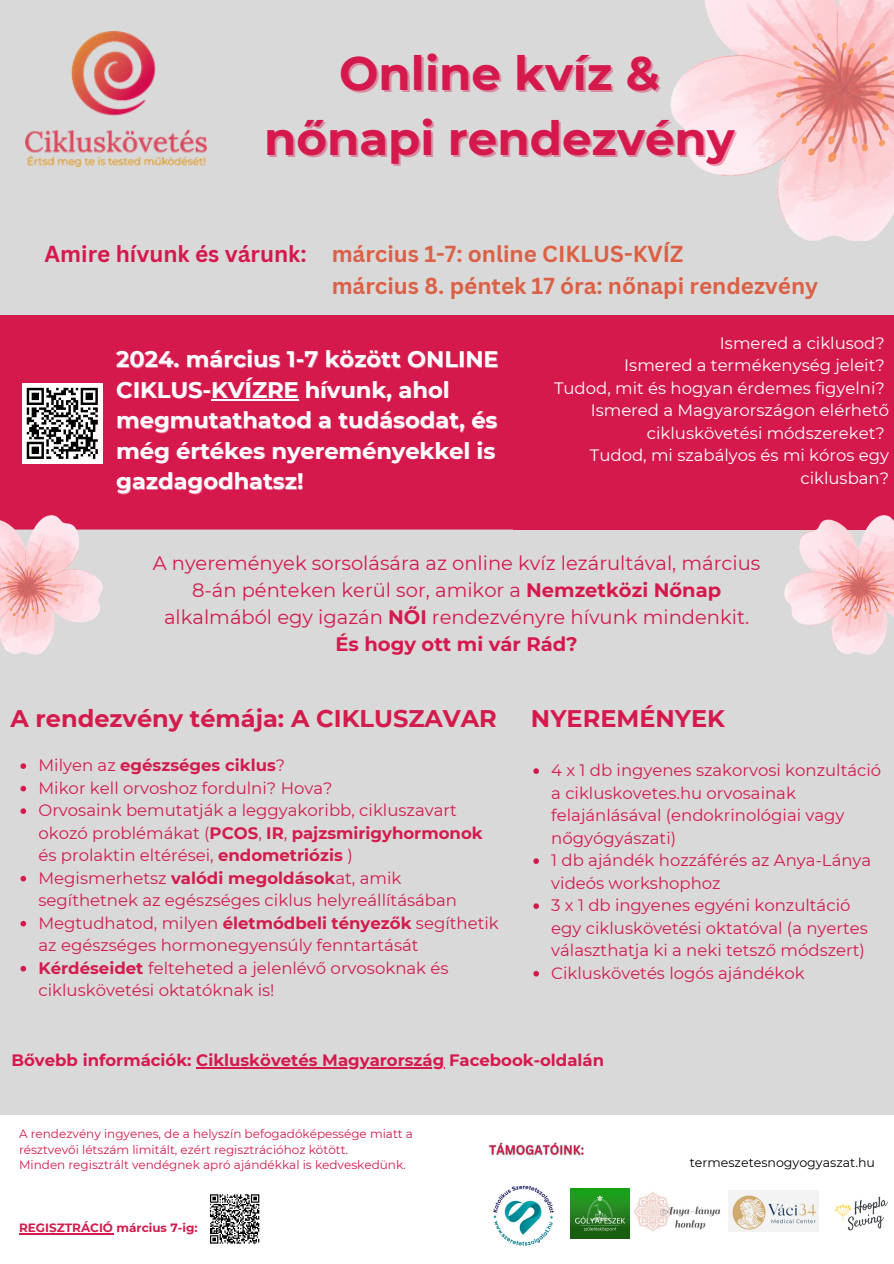
<style>
.page{position:relative;width:894px;height:1264px;background:#fff}
.page>*{position:absolute;margin:0;border:0;box-sizing:border-box;transform-origin:0 0}
.t1{font:700 46.8px "Montserrat";color:#d6194d}
.t2{font:700 24px "Montserrat";color:#d31b4c}
.t3{font:700 24px "Montserrat";color:#d6194d}
.t4{font:700 22.5px "Montserrat";color:#fff}
.t5{font:700 22.5px/31.5px "Canva Sans";color:#db6046}
.t6{font:700 22.5px "Canva Sans";color:#d6194d}
.t7{font:19.5px/27px "Montserrat";color:#d6194d;text-align:center}
.t8{font:16.5px/22.5px "Montserrat";color:#d31b4c}
.t9{font:16.5px/22.5px "Montserrat";color:#d6194d}
.t10{font:16.5px/22.5px "Montserrat";color:#fff;text-align:right}
.t11{font:700 16.5px "Montserrat";color:#d6194d}
.t12{font:700 16.5px "Montserrat";color:#d31b4c}
.t13{font:12.6px "Montserrat";color:#000}
.t14{font:12px/15.8px "Montserrat";color:#d31b4c}
.t15{font:700 12px "Montserrat";color:#d31b4c}
.s1{font-weight:700}
.s2{font-weight:400}
</style>
<div class="page">
<img style="left:0;top:0;width:893px;height:1246px">
<hr style="left:211px;top:399px;width:88px;height:1px;background:#fff">
<svg style="left:533px;top:768px;width:6px;height:6px"></svg>
<svg style="left:533px;top:858px;width:6px;height:6px"></svg>
<svg style="left:533px;top:903px;width:6px;height:6px"></svg>
<svg style="left:533px;top:970px;width:6px;height:6px"></svg>
<img style="left:486px;top:1139px;width:100px;height:20px">
<hr style="left:196px;top:1067px;width:248px;height:1px;background:#d6194d">
<div style="left:207px;top:1191px;width:55px;height:54px;background:#fff"></div>
<svg style="left:210px;top:1194px;width:50px;height:50px"></svg>
<p class="t1" style="left:339px;top:45px;width:322px">Online kvíz &amp;</p>
<p class="t1" style="left:264px;top:110px;width:472px">nőnapi rendezvény</p>
<p class="t6" style="left:45px;top:238px;width:263px">Amire hívunk és várunk:</p>
<p class="t5" style="left:331px;top:238px;width:488px">március 1-7: online CIKLUS-KVÍZ<br>március 8. péntek 17 óra: nőnapi rendezvény</p>
<h5 class="t4" style="left:116px;top:346px;width:384px">2024. március 1-7 között ONLINE</h5>
<p class="t4" style="left:116px;top:376px;width:334px">CIKLUS-KVÍZRE hívunk, ahol</p>
<p class="t4" style="left:116px;top:406px;width:382px">megmutathatod a tudásodat, és</p>
<p class="t4" style="left:116px;top:437px;width:380px">még értékes nyereményekkel is</p>
<p class="t4" style="left:116px;top:467px;width:189px">gazdagodhatsz!</p>
<p class="t10" style="left:554px;top:331px;width:336px">Ismered a ciklusod?<br>Ismered a termékenység jeleit?<br>Tudod, mit és hogyan érdemes figyelni?<br>Ismered a Magyarországon elérhető cikluskövetési módszereket?<br>Tudod, mi szabályos és mi kóros egy ciklusban?</p>
<h3 class="t7" style="left:153px;top:549px;width:609px">A nyeremények sorsolására az online kvíz lezárultával, március 8-án pénteken kerül sor, amikor a <span class="s1">Nemzetközi Nőnap </span>alkalmából egy igazán <span class="s1">NŐI</span> rendezvényre hívunk mindenkit.<br><span class="s1">És hogy ott mi vár Rád?</span></h3>
<p class="t2" style="left:10px;top:704px;width:488px">A rendezvény témája: A CIKLUSZAVAR</p>
<p class="t12" style="left:38px;top:755px;width:248px"><span class="s2">Milyen az</span> egészséges ciklus<span class="s2">?</span></p>
<p class="t8" style="left:38px;top:776px;width:295px">Mikor kell orvoshoz fordulni? Hova?</p>
<p class="t8" style="left:38px;top:799px;width:445px">Orvosaink bemutatják a leggyakoribb, cikluszavart okozó problémákat (<span class="s1">PCOS</span>, <span class="s1">IR</span>, <span class="s1">pajzsmirigyhormonok </span>és prolaktin eltérései, <span class="s1">endometriózis</span> )</p>
<p class="t8" style="left:38px;top:866px;width:420px">Megismerhetsz <span class="s1">valódi megoldások</span>at, amik segíthetnek az egészséges ciklus helyreállításában</p>
<p class="t8" style="left:38px;top:911px;width:461px">Megtudhatod, milyen <span class="s1">életmódbeli tényezők</span> segíthetik az egészséges hormonegyensúly fenntartását</p>
<h2 class="t8" style="left:38px;top:956px;width:411px"><span class="s1">Kérdéseidet</span> felteheted a jelenlévő orvosoknak és cikluskövetési oktatóknak is!</h2>
<h2 class="t3" style="left:530px;top:704px;width:195px">NYEREMÉNYEK</h2>
<p class="t9" style="left:551px;top:759px;width:331px">4 x 1 db ingyenes szakorvosi konzultáció a cikluskovetes.hu orvosainak felajánlásával (endokrinológiai vagy nőgyógyászati)</p>
<p class="t9" style="left:551px;top:849px;width:321px">1 db ajándék hozzáférés az Anya-Lánya videós workshophoz<br>3 x 1 db ingyenes egyéni konzultáció egy cikluskövetési oktatóval (a nyertes választhatja ki a neki tetsző módszert)<br>Cikluskövetés logós ajándékok</p>
<p class="t11" style="left:12px;top:1050px;width:594px">Bővebb információk: Cikluskövetés Magyarország Facebook-oldalán</p>
<h1 class="t14" style="left:19px;top:1125px;width:395px">A rendezvény ingyenes, de a helyszín befogadóképessége miatt a résztvevői létszám limitált, ezért regisztrációhoz kötött.</h1>
<h3 class="t14" style="left:19px;top:1157px;width:388px">Minden regisztrált vendégnek apró ajándékkal is kedveskedünk.</h3>
<h3 class="t15" style="left:19px;top:1220px;width:180px">REGISZTRÁCIÓ március 7-ig:</h3>
<p class="t13" style="left:689px;top:1155px;width:187px">termeszetesnogyogyaszat.hu</p>
</div>
